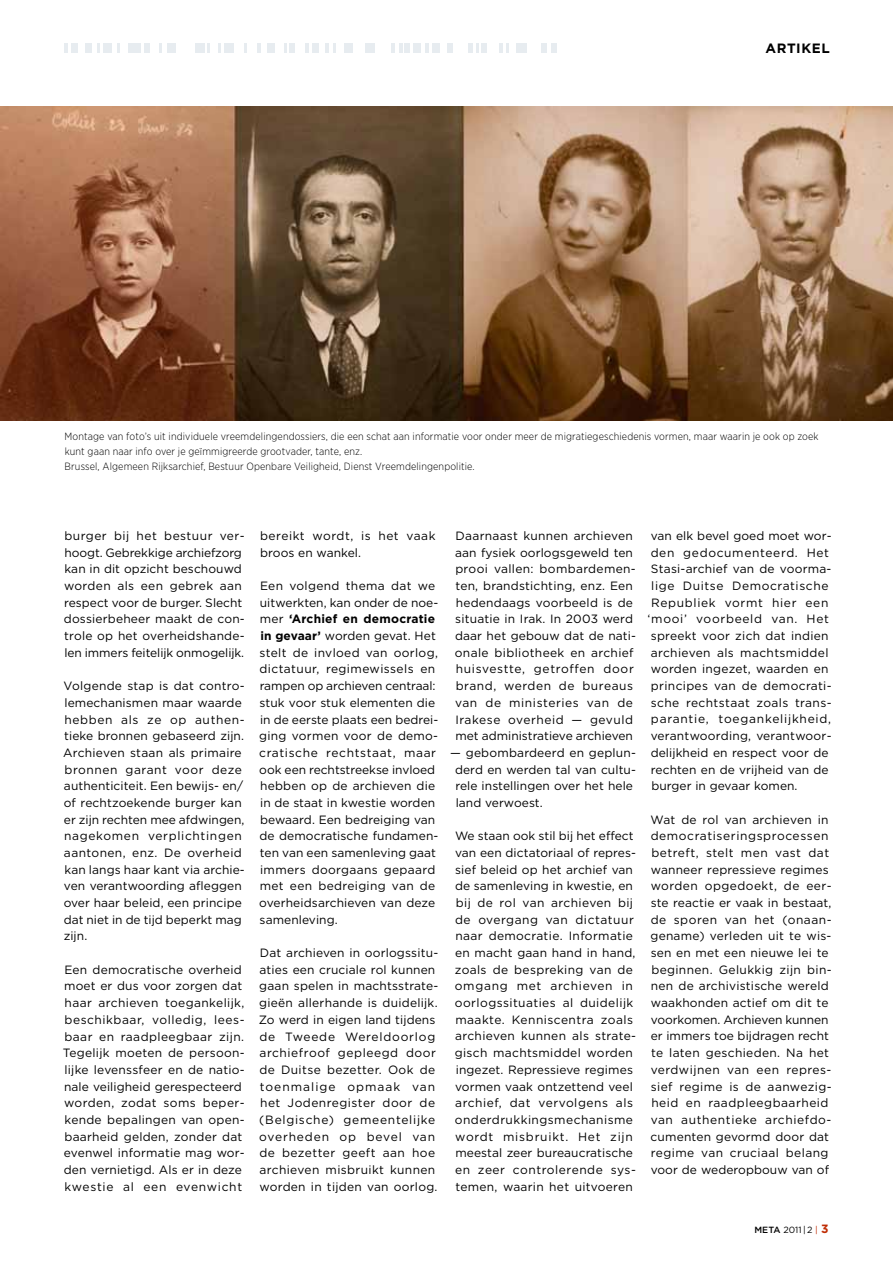
<style>
.page{position:relative;width:893px;height:1263px;background:#fff}
.page>*{position:absolute;margin:0;border:0;box-sizing:border-box;transform-origin:0 0}
.t1{font:700 13.5px "Gotham";letter-spacing:.04em;color:#000}
.t2{font:12px/16.6px "Gotham";letter-spacing:.02em;color:#000}
.t3{font:300 10.5px/15px "Gotham Narrow";letter-spacing:.01em;color:#000}
.t4{font:9px "Gotham";color:#000}
.s1{font-weight:700}
.s2{font-weight:500}
.s3{color:#c02d05}
.s4{font-weight:700;font-size:12px;color:#c02d05}
</style>
<div class="page">
<svg style="left:218px;top:44px;width:2px;height:9px"></svg>
<svg style="left:117px;top:44px;width:3px;height:9px"></svg>
<div style="left:413px;top:44px;width:7px;height:9px;background:#e7ecf0"></div>
<svg style="left:499px;top:44px;width:10px;height:9px"></svg>
<svg style="left:159px;top:44px;width:3px;height:9px"></svg>
<svg style="left:325px;top:44px;width:11px;height:9px"></svg>
<div style="left:432px;top:44px;width:7px;height:9px;background:#e7ecf0"></div>
<svg style="left:425px;top:44px;width:3px;height:9px"></svg>
<div style="left:85px;top:44px;width:7px;height:9px;background:#e7ecf0"></div>
<svg style="left:257px;top:44px;width:4px;height:9px"></svg>
<svg style="left:97px;top:44px;width:3px;height:9px"></svg>
<div style="left:267px;top:44px;width:7px;height:9px;background:#e7ecf0"></div>
<div style="left:103px;top:44px;width:8px;height:9px;background:#e7ecf0"></div>
<div style="left:313px;top:44px;width:6px;height:9px;background:#e7ecf0"></div>
<div style="left:404px;top:44px;width:6px;height:9px;background:#e7ecf0"></div>
<div style="left:71px;top:44px;width:6px;height:9px;background:#e7ecf0"></div>
<div style="left:167px;top:44px;width:9px;height:9px;background:#e7ecf0"></div>
<div style="left:345px;top:44px;width:8px;height:9px;background:#e7ecf0"></div>
<div style="left:447px;top:44px;width:5px;height:9px;background:#e7ecf0"></div>
<div style="left:224px;top:44px;width:10px;height:9px;background:#e7ecf0"></div>
<div style="left:365px;top:44px;width:10px;height:9px;background:#e7ecf0"></div>
<div style="left:481px;top:44px;width:6px;height:9px;background:#e7ecf0"></div>
<svg style="left:469px;top:44px;width:10px;height:9px"></svg>
<div style="left:289px;top:44px;width:5px;height:9px;background:#e7ecf0"></div>
<div style="left:551px;top:44px;width:5px;height:9px;background:#e7ecf0"></div>
<div style="left:129px;top:44px;width:12px;height:9px;background:#e7ecf0"></div>
<div style="left:195px;top:44px;width:9px;height:9px;background:#e7ecf0"></div>
<svg style="left:244px;top:44px;width:2px;height:9px"></svg>
<div style="left:516px;top:44px;width:10px;height:9px;background:#e7ecf0"></div>
<svg style="left:306px;top:44px;width:3px;height:9px"></svg>
<svg style="left:391px;top:44px;width:11px;height:9px"></svg>
<svg style="left:64px;top:44px;width:3px;height:9px"></svg>
<svg style="left:284px;top:44px;width:3px;height:9px"></svg>
<div style="left:541px;top:44px;width:5px;height:9px;background:#e7ecf0"></div>
<div style="left:144px;top:44px;width:6px;height:9px;background:#e7ecf0"></div>
<svg style="left:208px;top:44px;width:2px;height:9px"></svg>
<img style="left:0;top:106px;width:893px;height:315px">
<p class="t1" style="left:765px;top:40px;width:66px">artikel</p>
<p class="t3" style="left:65px;top:428px;width:755px">Montage van foto’s uit individuele vreemdelingendossiers, die een schat aan informatie voor onder meer de migratiegeschiedenis vormen, maar waarin je ook op zoek kunt gaan naar info over je geïmmigreerde grootvader, tante, enz.<br>Brussel, Algemeen Rijksarchief, Bestuur Openbare Veiligheid, Dienst Vreemdelingenpolitie.</p>
<p class="t2" style="left:64px;top:527px;width:182px">burger bij het bestuur ver&shy;hoogt. Gebrekkige archiefzorg kan in dit opzicht beschouwd worden als een gebrek aan respect voor de burger. Slecht dossierbeheer maakt de con&shy;trole op het overheidshande&shy;len immers feitelijk onmogelijk.</p>
<p class="t2" style="left:63px;top:677px;width:183px">Volgende stap is dat contro&shy;lemechanismen maar waarde hebben als ze op authen&shy;tieke bronnen gebaseerd zijn.<br>Archieven staan als primaire bronnen garant voor deze authenticiteit. Een bewijs- en/ of rechtzoekende burger kan er zijn rechten mee afdwingen, nagekomen verplichtingen aantonen, enz. De overheid kan langs haar kant via archie&shy;ven verantwoording afleggen over haar beleid, een principe dat niet in de tijd beperkt mag zijn.</p>
<p class="t2" style="left:63px;top:961px;width:184px">Een democratische overheid moet er dus voor zorgen dat haar archieven toegankelijk, beschikbaar, volledig, lees&shy;baar en raadpleegbaar zijn.<br>Tegelijk moeten de persoon&shy;lijke levenssfeer en de natio&shy;nale veiligheid gerespecteerd worden, zodat soms beper&shy;kende bepalingen van open&shy;baarheid gelden, zonder dat evenwel informatie mag wor&shy;den vernietigd. Als er in deze kwestie al een evenwicht</p>
<p class="t2" style="left:260px;top:527px;width:177px">bereikt wordt, is het vaak broos en wankel.</p>
<p class="t2" style="left:259px;top:577px;width:181px">Een volgend thema dat we uitwerkten, kan onder de noe&shy;mer <span class="s1">‘Archief en democratie in gevaar’</span> worden gevat. H et stelt de invloed van oorlog, dictatuur, regimewissels en rampen op archieven centraal: stuk voor stuk elementen die in de eerste plaats een bedrei&shy;ging vormen voor de demo&shy;cratische rechtstaat, maar ook een rechtstreekse invloed hebben op de archieven die in de staat in kwestie worden bewaard. Een bedreiging van de democratische fundamen&shy;ten van een samenleving gaat immers doorgaans gepaard met een bedreiging van de overheidsarchieven van deze samenleving.</p>
<p class="t2" style="left:259px;top:944px;width:181px">Dat archieven in oorlogssitu&shy;aties een cruciale rol kunnen gaan spelen in machtsstrate&shy;gieën allerhande is duidelijk.<br>Zo werd in eigen land tijdens de Tweede Wereldoorlog archiefroof gepleegd door de Duitse bezetter. Ook de toenmalige opmaak van het Jodenregister door de (Belgische) gemeentelijke overheden op bevel van de bezetter geeft aan hoe archieven misbruikt kunnen worden in tijden van oorlog.</p>
<p class="t2" style="left:455px;top:527px;width:183px">Daarnaast kunnen archieven aan fysiek oorlogsgeweld ten prooi vallen: bombardemen&shy;ten, brandstichting, enz. Een hedendaags voorbeeld is de situatie in I rak. I n 2003 werd daar het gebouw dat de nati&shy;onale bibliotheek en archief huisvestte, getroffen door brand, werden de bureaus van de ministeries van de<br>I rakese overheid — gevuld met administratieve archieven</p>
<p class="t2" style="left:455px;top:744px;width:182px;text-indent:-5px">— gebombardeerd en geplun&shy;derd en werden tal van cultu&shy;rele instellingen over het hele land verwoest.</p>
<p class="t2" style="left:455px;top:827px;width:183px">We staan ook stil bij het effect van een dictatoriaal of repres&shy;sief beleid op het archief van de samenleving in kwestie, en bij de rol van archieven bij de overgang van dictatuur naar democratie. I nformatie en macht gaan hand in hand, zoals de bespreking van de omgang met archieven in oorlogssituaties al duidelijk maakte. Kenniscentra zoals archieven kunnen als strate&shy;gisch machtsmiddel worden ingezet. Repressieve regimes vormen vaak ontzettend veel archief, dat vervolgens als onderdrukkingsmechanisme wordt misbruikt. Het zijn meestal zeer bureaucratische en zeer controlerende sys&shy;temen, waarin het uitvoeren</p>
<p class="t2" style="left:651px;top:527px;width:182px">van elk bevel goed moet wor-</p>
<p class="t2" style="left:651px;top:544px;width:180px">den gedocumenteerd. Het</p>
<p class="t2" style="left:651px;top:560px;width:182px">Stasi-archief van de voorma-</p>
<p class="t2" style="left:651px;top:577px;width:179px">lige Duitse Democratische</p>
<p class="t2" style="left:651px;top:594px;width:179px">Republiek vormt hier een</p>
<p class="t2" style="left:648px;top:610px;width:183px">‘mooi’ voorbeeld van. Het</p>
<p class="t2" style="left:651px;top:627px;width:179px">spreekt voor zich dat indien</p>
<p class="t2" style="left:651px;top:644px;width:179px">archieven als machtsmiddel</p>
<p class="t2" style="left:651px;top:661px;width:179px">worden ingezet, waarden en</p>
<p class="t2" style="left:651px;top:677px;width:182px">principes van de democrati-</p>
<p class="t2" style="left:651px;top:694px;width:182px">sche rechtstaat zoals trans-</p>
<p class="t2" style="left:651px;top:711px;width:182px">parantie, toegankelijkheid,</p>
<p class="t2" style="left:651px;top:727px;width:182px">verantwoording, verantwoor-</p>
<p class="t2" style="left:651px;top:744px;width:180px">delijkheid en respect voor de</p>
<p class="t2" style="left:651px;top:761px;width:179px">rechten en de vrijheid van de</p>
<p class="t2" style="left:651px;top:777px;width:148px">burger in gevaar komen.</p>
<p class="t2" style="left:650px;top:811px;width:183px">Wat de rol van archieven in democratiseringsprocessen betreft, stelt men vast dat wanneer repressieve regimes worden opgedoekt, de eer&shy;ste reactie er vaak in bestaat, de sporen van het (onaan&shy;gename) verleden uit te wis&shy;sen en met een nieuwe lei te beginnen. Gelukkig zijn bin&shy;nen de archivistische wereld waakhonden actief om dit te voorkomen. Archieven kunnen er immers toe bijdragen recht te laten geschieden. Na het verdwijnen van een repres&shy;sief regime is de aanwezig&shy;heid en raadpleegbaarheid van authentieke archiefdo&shy;cumenten gevormd door dat regime van cruciaal belang voor de wederopbouw van of</p>
<p class="t4" style="left:754px;top:1224px;width:76px"><span class="s2">META</span> 2011 | 2 <span class="s3">|</span> <span class="s4">3</span></p>
</div>
